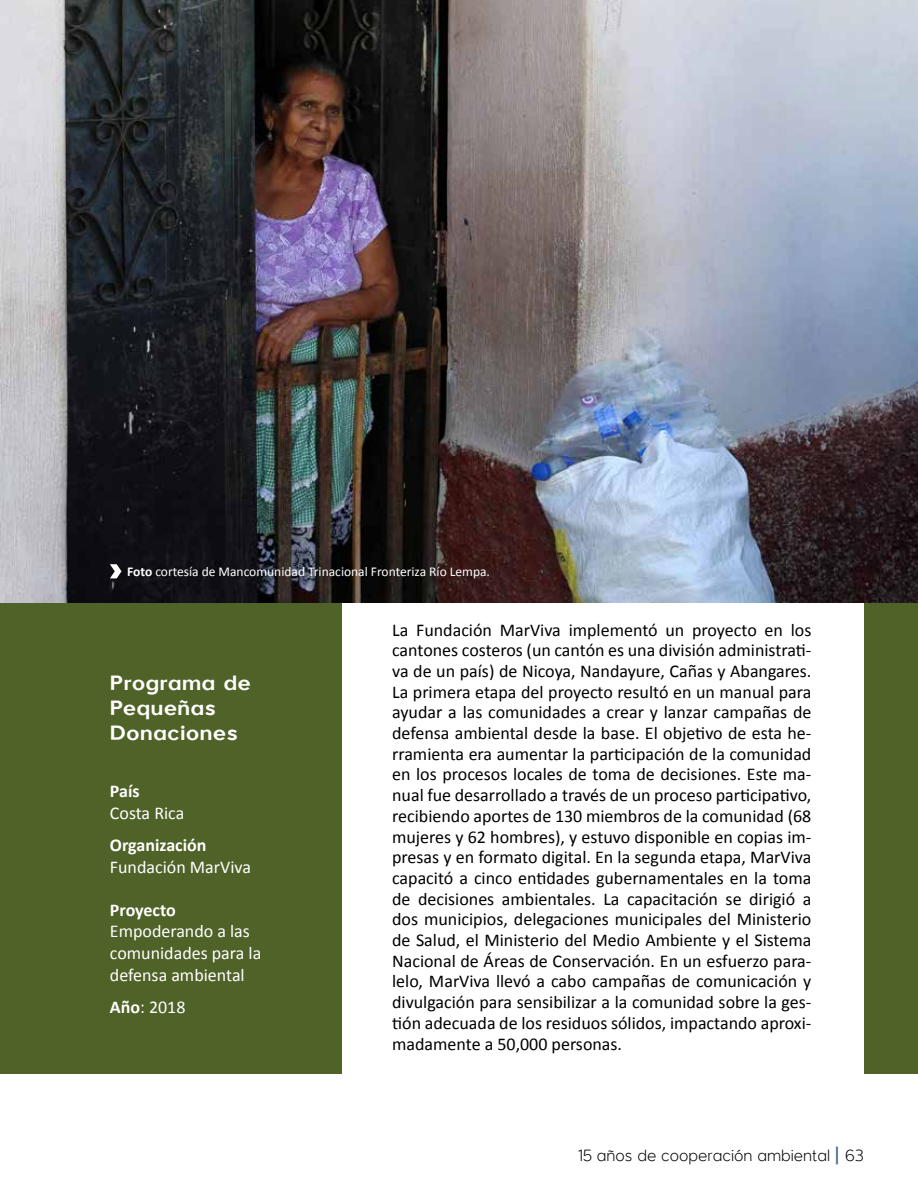
<style>
.page{position:relative;width:918px;height:1188px;background:#fff}
.page>*{position:absolute;margin:0;border:0;box-sizing:border-box;transform-origin:0 0}
.t1{font:700 21px/25.2px "Larke Neue";color:#fff}
.t2{font:18px/20.7px "Calibri";color:#000;text-align:justify}
.t3{font:18px/21.6px "Calibri";color:#fff}
.t4{font:700 18px "Calibri";color:#fff}
.t5{font:100 16.5px "Larke Neue";color:#000}
.t6{font:13.5px "Calibri";color:#fff}
.s1{font-weight:700}
.s2{font-weight:700;color:#3d6678}
</style>
<div class="page">
<div style="left:0;top:603px;width:341px;height:471px;background:#4f6228"></div>
<div style="left:864px;top:603px;width:54px;height:471px;background:#4f6228"></div>
<img style="left:0;top:0;width:918px;height:603px">
<svg style="left:110px;top:564px;width:12px;height:14px"></svg>
<p class="t6" style="left:127px;top:563px;width:364px"><span class="s1">Foto</span> cortesía de Mancomunidad Trinacional Fronteriza Río Lempa.</p>
<p class="t1" style="left:110px;top:671px;width:143px">Programa de<br>Pequeñas<br>Donaciones</p>
<p class="t4" style="left:110px;top:779px;width:31px">País</p>
<p class="t3" style="left:110px;top:802px;width:76px">Costa Rica</p>
<p class="t4" style="left:110px;top:832px;width:98px">Organización</p>
<p class="t3" style="left:110px;top:855px;width:143px">Fundación MarViva</p>
<p class="t4" style="left:110px;top:897px;width:67px">Proyecto</p>
<p class="t3" style="left:110px;top:920px;width:153px">Empoderando a las comunidades para la defensa ambiental</p>
<p class="t3" style="left:110px;top:995px;width:77px"><span class="s1">Año</span>: 2018</p>
<p class="t2" style="left:392px;top:619px;width:421px">La Fundación MarViva implementó un proyecto en los cantones costeros (un cantón es una división administrati&shy;va de un país) de Nicoya, Nandayure, Cañas y Abangares.<br>La primera etapa del proyecto resultó en un manual para ayudar a las comunidades a crear y lanzar campañas de defensa ambiental desde la base. El objetivo de esta he&shy;rramienta era aumentar la participación de la comunidad en los procesos locales de toma de decisiones. Este ma&shy;nual fue desarrollado a través de un proceso participativo, recibiendo aportes de 130 miembros de la comunidad (68 mujeres y 62 hombres), y estuvo disponible en copias im&shy;presas y en formato digital. En la segunda etapa, MarViva capacitó a cinco entidades gubernamentales en la toma de decisiones ambientales. La capacitación se dirigió a dos municipios, delegaciones municipales del Ministerio de Salud, el Ministerio del Medio Ambiente y el Sistema Nacional de Áreas de Conservación. En un esfuerzo para&shy;lelo, MarViva llevó a cabo campañas de comunicación y divulgación para sensibilizar a la comunidad sobre la ges&shy;tión adecuada de los residuos sólidos, impactando aproxi&shy;madamente a 50,000 personas.</p>
<p class="t5" style="left:578px;top:1145px;width:288px">15 años de cooperación ambiental <span class="s2">|</span> 63</p>
</div>
